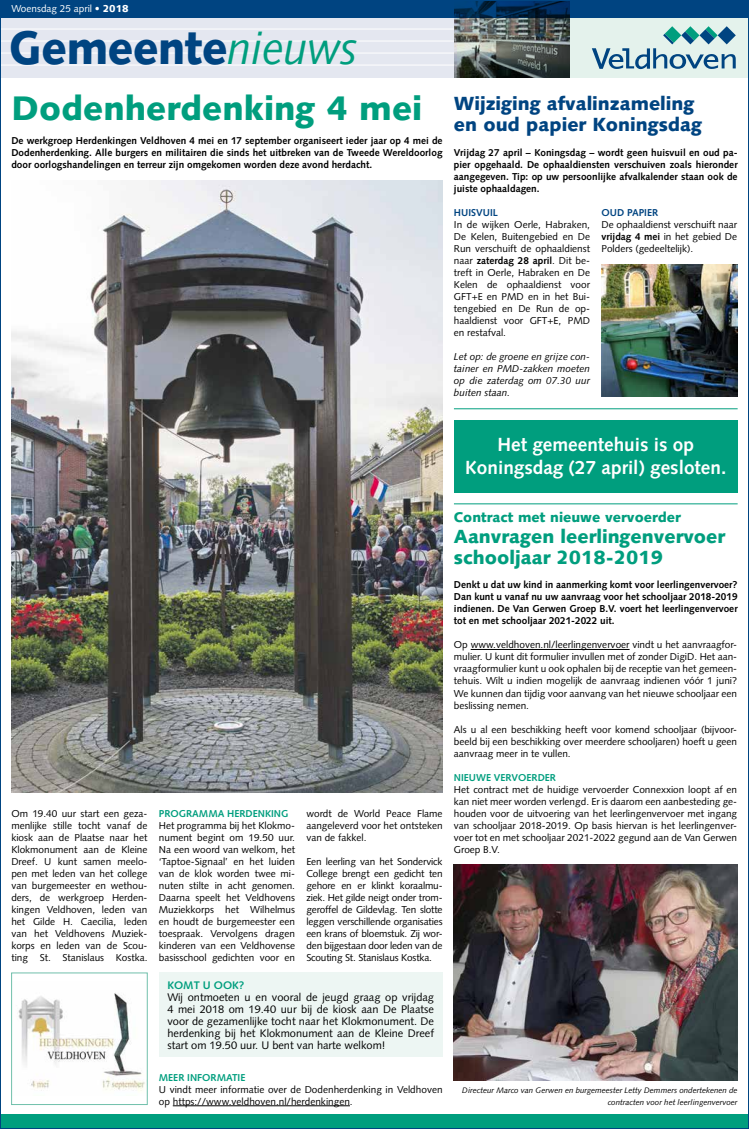
<style>
.page{position:relative;width:749px;height:1129px;background:#fff}
.page>*{position:absolute;margin:0;border:0;box-sizing:border-box;transform-origin:0 0}
.t1{font:900 46.8px "Syntax LT Std";letter-spacing:-.01em;color:#004481;scale:.92 1}
.t2{font:900 34px "Syntax LT Std";color:#009e7e}
.t3{font:700 19px/22.8px "Syntax LT Std";color:#fff;text-align:center}
.t4{font:900 19px/21px "Syntax LT Std";color:#009e7e}
.t5{font:900 19px/21px "Syntax LT Std";color:#004481}
.t6{font:900 14px "Syntax LT Std";color:#009e7e}
.t7{font:11px/12px "Syntax LT Std";color:#000;text-align:justify}
.t8{font:700 11px "Syntax LT Std";color:#009e7e}
.t9{font:10px/12px "Syntax LT Std";color:#000;text-align:justify}
.t10{font:700 10px/12px "Syntax LT Std";color:#000;text-align:justify}
.t11{font:italic 10px/12px "Syntax LT Std";color:#000;text-align:justify}
.t12{font:700 10px "Syntax LT Std";color:#009e7e}
.t13{font:10px "Syntax LT Std";color:#fff}
.t14{font:700 10px "Syntax LT Std";color:#004481}
.t15{font:italic 8px/12px "Syntax LT Std";color:#000;text-align:right}
.s1{font-weight:900}
.s2{font-weight:400;font-style:italic;color:#009e7e}
.s3{font-weight:700}
</style>
<div class="page">
<div style="left:0;top:17px;width:500px;height:60px;background:#e4e7f0"></div>
<hr style="left:0;top:29px;width:500px;height:1px;background:#fff">
<hr style="left:0;top:41px;width:500px;height:1px;background:#fff">
<hr style="left:0;top:53px;width:500px;height:1px;background:#fff">
<hr style="left:0;top:65px;width:500px;height:1px;background:#fff">
<div style="left:457px;top:17px;width:291px;height:60px;background:#e4f2ec"></div>
<svg style="left:592px;top:26px;width:143px;height:43px"></svg>
<div style="left:0;top:0;width:748px;height:17px;background:#004481"></div>
<img style="left:454px;top:2px;width:115px;height:75px">
<hr style="left:470px;top:649px;width:159px;height:1px;background:#000">
<hr style="left:454px;top:408px;width:283px;height:1px;background:#009e7e">
<hr style="left:454px;top:503px;width:283px;height:1px;background:#009e7e">
<img style="left:11px;top:180px;width:431px;height:612px">
<img style="left:454px;top:864px;width:283px;height:216px">
<div style="left:0;top:1114px;width:748px;height:14px;background:#009e7e"></div>
<img style="left:601px;top:264px;width:136px;height:132px">
<div style="left:454px;top:420px;width:283px;height:72px;background:#009e7e"></div>
<div style="left:159px;top:972px;width:283px;height:84px;background:#edf6f3"></div>
<hr style="left:173px;top:1105px;width:177px;height:1px;background:#000">
<img style="left:18px;top:993px;width:127px;height:98px">
<p class="t13" style="left:11px;top:3px;width:119px">Woensdag 25 april • <span class="s1">2018</span></p>
<h1 class="t1" style="left:9px;top:20px;width:380px">Gemeente<span class="s2">nieuws</span></h1>
<h2 class="t2" style="left:11px;top:88px;width:412px">Dodenherdenking 4 mei</h2>
<p class="t10" style="left:11px;top:135px;width:432px">De werkgroep Herdenkingen Veldhoven 4 mei en 17 september organiseert ieder jaar op 4 mei de Dodenherdenking. Alle burgers en militairen die sinds het uitbreken van de Tweede Wereldoorlog door oorlogshandelingen en terreur zijn omgekomen worden deze avond herdacht.</p>
<h3 class="t5" style="left:454px;top:93px;width:249px">Wijziging afvalinzameling en oud papier Koningsdag</h3>
<p class="t10" style="left:454px;top:147px;width:285px">Vrijdag 27 april – Koningsdag – wordt geen huisvuil en oud pa&shy;pier opgehaald. De ophaaldiensten verschuiven zoals hieronder aangegeven. Tip: op uw persoonlijke afvalkalender staan ook de juiste ophaaldagen.</p>
<p class="t14" style="left:454px;top:207px;width:45px">HUISVUIL</p>
<p class="t9" style="left:454px;top:219px;width:138px">In de wijken Oerle, Habraken, De Kelen, Buitengebied en De Run verschuift de ophaaldienst naar <span class="s3">zaterdag 28 april</span>. Dit be&shy;treft in Oerle, Habraken en De Kelen de ophaaldienst voor GFT+E en PMD en in het Bui&shy;tengebied en De Run de op&shy;haaldienst voor GFT+E, PMD en restafval.</p>
<p class="t11" style="left:454px;top:351px;width:138px">Let op: de groene en grijze con&shy;tainer en PMD-zakken moeten op die zaterdag om 07.30 uur buiten staan.</p>
<p class="t14" style="left:601px;top:207px;width:58px">OUD PAPIER</p>
<p class="t9" style="left:601px;top:219px;width:137px">De ophaaldienst verschuift naar <span class="s3">vrijdag 4 mei</span> in het gebied De Polders (gedeeltelijk).</p>
<h3 class="t3" style="left:465px;top:433px;width:262px">Het gemeentehuis is op<br>Koningsdag (27 april) gesloten.</h3>
<p class="t9" style="left:11px;top:807px;width:138px">Om 19.40 uur start een geza&shy;menlijke stille tocht vanaf de kiosk aan de Plaatse naar het Klokmonument aan de Kleine Dreef. U kunt samen meelo&shy;pen met leden van het college van burgemeester en wethou&shy;ders, de werkgroep Herden&shy;kingen Veldhoven, leden van het Gilde H. Caecilia, leden van het Veldhovens Muziek&shy;korps en leden van de Scou&shy;ting St. Stanislaus Kostka.</p>
<p class="t12" style="left:159px;top:807px;width:131px">PROGRAMMA HERDENKING</p>
<p class="t9" style="left:159px;top:819px;width:138px">Het programma bij het Klokmo&shy;nument begint om 19.50 uur.<br>Na een woord van welkom, het ‘Taptoe-Signaal’ en het luiden van de klok worden twee mi&shy;nuten stilte in acht genomen.<br>Daarna speelt het Veldhovens Muziekkorps het Wilhelmus en houdt de burgemeester een toespraak. Vervolgens dragen kinderen van een Veldhovense basisschool gedichten voor en</p>
<p class="t9" style="left:306px;top:807px;width:138px">wordt de World Peace Flame aangeleverd voor het ontsteken van de fakkel.</p>
<p class="t9" style="left:306px;top:855px;width:138px">Een leerling van het Sondervick College brengt een gedicht ten gehore en er klinkt koraalmu&shy;ziek. Het gilde neigt onder trom&shy;geroffel de Gildevlag. Ten slotte leggen verschillende organisaties een krans of bloemstuk. Zij wor&shy;den bijgestaan door leden van de Scouting St. Stanislaus Kostka.</p>
<p class="t8" style="left:167px;top:978px;width:78px">KOMT U OOK?</p>
<p class="t7" style="left:167px;top:990px;width:268px">Wij ontmoeten u en vooral de jeugd graag op vrijdag 4 mei 2018 om 19.40 uur bij de kiosk aan De Plaatse voor de gezamenlijke tocht naar het Klokmonument. De herdenking bij het Klokmonument aan de Kleine Dreef start om 19.50 uur. U bent van harte welkom!</p>
<p class="t12" style="left:159px;top:1071px;width:88px">MEER INFORMATIE</p>
<p class="t9" style="left:159px;top:1083px;width:285px">U vindt meer informatie over de Dodenherdenking in Veldhoven op https://www.veldhoven.nl/herdenkingen.</p>
<h3 class="t6" style="left:454px;top:509px;width:228px">Contract met nieuwe vervoerder</h3>
<h3 class="t4" style="left:454px;top:526px;width:273px">Aanvragen leerlingenvervoer schooljaar 2018-2019</h3>
<p class="t10" style="left:454px;top:579px;width:285px">Denkt u dat uw kind in aanmerking komt voor leerlingenvervoer?<br>Dan kunt u vanaf nu uw aanvraag voor het schooljaar 2018-2019 indienen. De Van Gerwen Groep B.V. voert het leerlingenvervoer tot en met schooljaar 2021-2022 uit.</p>
<p class="t9" style="left:454px;top:639px;width:285px">Op www.veldhoven.nl/leerlingenvervoer vindt u het aanvraagfor&shy;mulier. U kunt dit formulier invullen met of zonder DigiD. Het aan&shy;vraagformulier kunt u ook ophalen bij de receptie van het gemeen&shy;tehuis. Wilt u indien mogelijk de aanvraag indienen vóór 1 juni?<br>We kunnen dan tijdig voor aanvang van het nieuwe schooljaar een beslissing nemen.</p>
<p class="t9" style="left:454px;top:723px;width:285px">Als u al een beschikking heeft voor komend schooljaar (bijvoor&shy;beeld bij een beschikking over meerdere schooljaren) hoeft u geen aanvraag meer in te vullen.</p>
<p class="t12" style="left:454px;top:771px;width:104px">NIEUWE VERVOERDER</p>
<p class="t9" style="left:454px;top:783px;width:285px">Het contract met de huidige vervoerder Connexxion loopt af en kan niet meer worden verlengd. Er is daarom een aanbesteding ge&shy;houden voor de uitvoering van het leerlingenvervoer met ingang van schooljaar 2018-2019. Op basis hiervan is het leerlingenver&shy;voer tot en met schooljaar 2021-2022 gegund aan de Van Gerwen Groep B.V.</p>
<p class="t15" style="left:462px;top:1083px;width:277px">Directeur Marco van Gerwen en burgemeester Letty Demmers ondertekenen de contracten voor het leerlingenvervoer</p>
</div>
